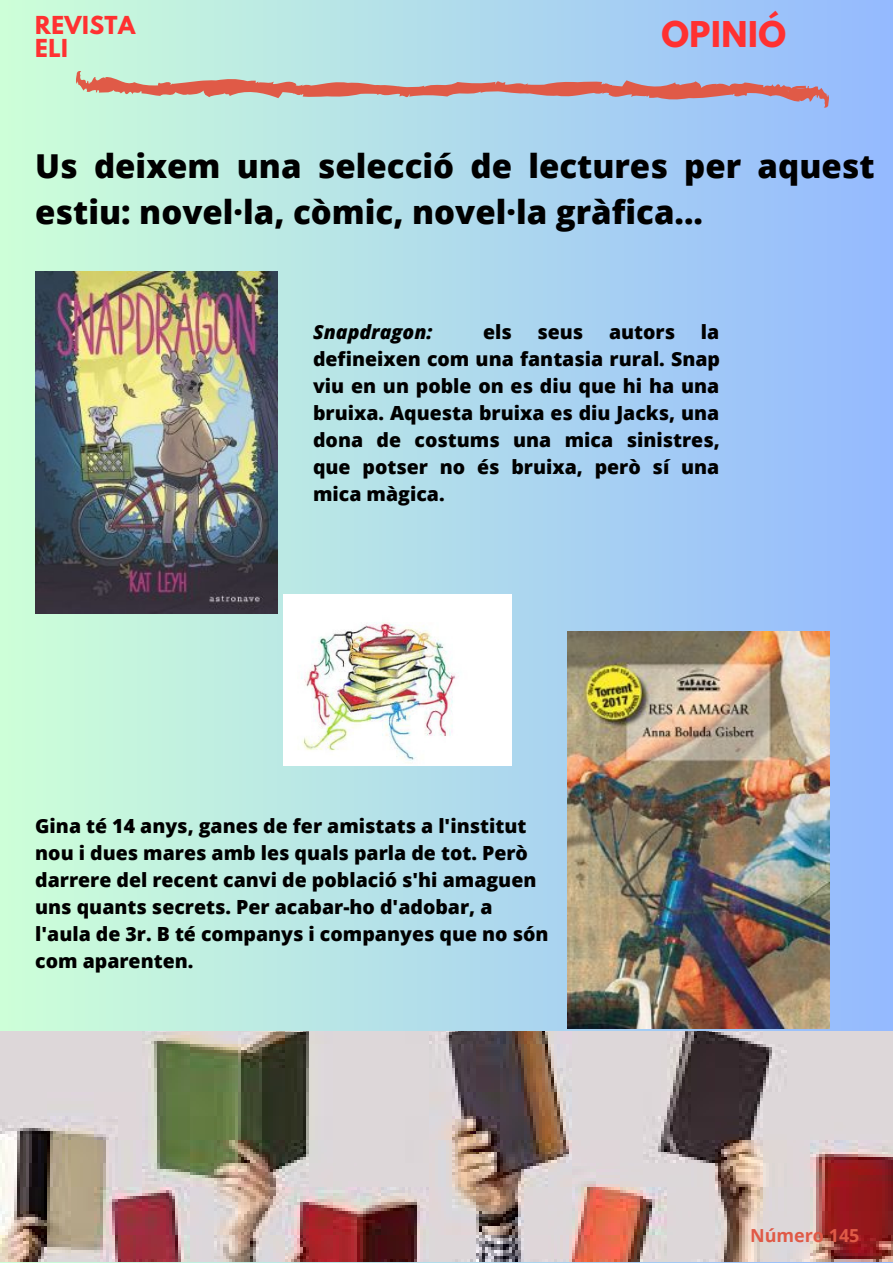
<style>
.page{position:relative;width:893px;height:1264px;background:#fff}
.page>*{position:absolute;margin:0;border:0;box-sizing:border-box;transform-origin:0 0}
.t1{font:800 33px/46px "Open Sans";color:#000}
.t2{font:700 31.5px "League Spartan";letter-spacing:.02em;color:#ff3131}
.t3{font:700 21.9px "League Spartan";letter-spacing:.02em;color:#ff3131}
.t4{font:800 19.5px/27px "Open Sans";color:#000;text-align:justify}
.t5{font:italic 800 19.5px "Open Sans";color:#000}
.t6{font:700 18px "Open Sans";color:#e05a47}
</style>
<div class="page">
<div style="left:0;top:0;width:892px;height:1262px;background:linear-gradient(to right,#cdffd8,#94b9fe)"></div>
<svg style="left:76px;top:71px;width:751px;height:27px;background:#c4a5a6"></svg>
<img style="left:0;top:1031px;width:892px;height:230px">
<img style="left:35px;top:271px;width:242px;height:342px">
<img style="left:567px;top:631px;width:262px;height:397px">
<img style="left:283px;top:595px;width:228px;height:170px">
<p class="t3" style="left:35px;top:14px;width:101px">REVISTA</p>
<p class="t3" style="left:35px;top:38px;width:34px">ELI</p>
<p class="t2" style="left:661px;top:19px;width:126px">OPINIÓ</p>
<p class="t1" style="left:35px;top:142px;width:840px">Us deixem una selecció de lectures per aquest estiu: novel·la, còmic, novel·la gràfica...</p>
<p class="t4" style="left:313px;top:318px;width:408px;text-indent:388px">la defineixen com una fantasia rural. Snap viu en un poble on es diu que hi ha una bruixa. Aquesta bruixa es diu Jacks, una dona de costums una mica sinistres, que potser no és bruixa, però sí una mica màgica.</p>
<p class="t5" style="left:313px;top:318px;width:121px">Snapdragon:</p>
<p class="t4" style="left:483px;top:318px;width:30px">els</p>
<p class="t4" style="left:537px;top:318px;width:47px">seus</p>
<p class="t4" style="left:609px;top:318px;width:68px">autors</p>
<p class="t4" style="left:35px;top:812px;width:515px;text-align:left">Gina té 14 anys, ganes de fer amistats a l'institut nou i dues mares amb les quals parla de tot. Però darrere del recent canvi de població s'hi amaguen uns quants secrets. Per acabar-ho d'adobar, a l'aula de 3r. B té companys i companyes que no són com aparenten.</p>
<p class="t6" style="left:750px;top:1222px;width:111px">Número 145</p>
</div>
